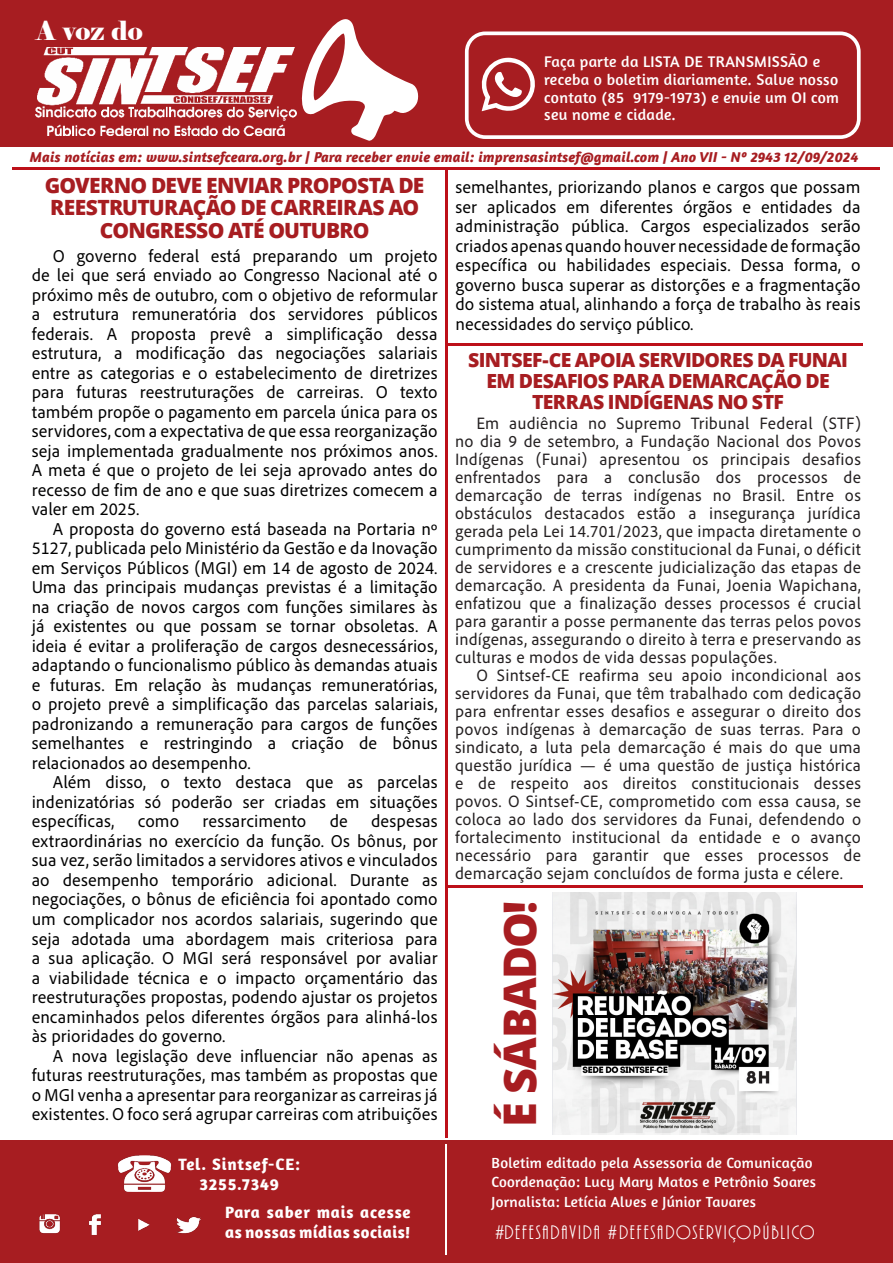
<style>
.page{position:relative;width:893px;height:1263px;background:#fff}
.page>*{position:absolute;margin:0;border:0;box-sizing:border-box;transform-origin:0 0}
.t1{font:800 45px "Open Sans";letter-spacing:-.04em;color:#a71d21}
.t2{font:26.25px "Elephant";color:#fff}
.t3{font:800 21px/22.5px "Open Sans";letter-spacing:-.035em;color:#a71d21;text-align:center}
.t4{font:20.25px "ARBONNIE";letter-spacing:.09em;color:#fff}
.t5{font:800 19.5px/21px "Open Sans";letter-spacing:-.03em;color:#a71d21;text-align:center}
.t6{font:18px/19.5px "Adobe Clean UX";color:#000001;text-align:justify}
.t7{font:17.25px/18px "Adobe Clean UX";letter-spacing:.01em;color:#231f20;text-align:justify}
.t8{font:700 16.8px/20.1px "Amaranth";letter-spacing:.03em;color:#fff}
.t9{font:700 16.8px "Amaranth";letter-spacing:.05em;color:#fff}
.t10{font:15.75px/17.9px "Amaranth";letter-spacing:.02em;color:#fff}
.t11{font:15px "Amaranth";letter-spacing:.02em;color:#fff}
.t12{font:italic 700 14.7px "Amaranth";letter-spacing:.01em;color:#a71d21}
</style>
<div class="page">
<div style="left:0;top:0;width:893px;height:146px;background:#a71d21"></div>
<svg style="left:301px;top:19px;width:118px;height:122px"></svg>
<div style="left:0;top:1140px;width:893px;height:123px;background:#a71d21"></div>
<img style="left:36px;top:47px;width:260px;height:89px">
<hr style="left:12px;top:167px;width:867px;height:2px;background:#bd1019">
<hr style="left:447px;top:343px;width:416px;height:2px;background:#bd1019">
<hr style="left:447px;top:886px;width:416px;height:2px;background:#bd1019">
<hr style="left:445px;top:1144px;width:2px;height:111px;background:#fff">
<img style="left:39px;top:1214px;width:162px;height:21px">
<div style="left:465px;top:32px;width:396px;height:107px;border:4px solid #fff;border-radius:18px"></div>
<svg style="left:481px;top:58px;width:54px;height:53px"></svg>
<hr style="left:445px;top:169px;width:2px;height:969px;background:#bd1019">
<img style="left:118px;top:1155px;width:54px;height:37px">
<img style="left:552px;top:892px;width:245px;height:243px">
<p class="t2" style="left:36px;top:15px;width:108px">A voz do</p>
<p class="t10" style="left:544px;top:52px;width:296px">Faça parte da LISTA DE TRANSMISSÃO e receba o boletim diariamente. Salve nosso contato (85 9179-1973) e envie um OI com seu nome e cidade.</p>
<p class="t12" style="left:30px;top:148px;width:830px">Mais notícias em: www.sintsefceara.org.br | Para receber envie email: imprensasintsef@gmail.com | Ano VII - Nº 2943 12/09/2024</p>
<p class="t3" style="left:45px;top:173px;width:381px">GOVERNO DEVE ENVIAR PROPOSTA DE<br>REESTRUTURAÇÃO DE CARREIRAS AO<br>CONGRESSO ATÉ OUTUBRO</p>
<p class="t6" style="left:32px;top:246px;width:407px;text-indent:21px">O governo federal está preparando um projeto de lei que será enviado ao Congresso Nacional até o próximo mês de outubro, com o objetivo de reformular a estrutura remuneratória dos servidores públicos federais. A proposta prevê a simplificação dessa estrutura, a modificação das negociações salariais entre as categorias e o estabelecimento de diretrizes para futuras reestruturações de carreiras. O texto também propõe o pagamento em parcela única para os servidores, com a expectativa de que essa reorganização seja implementada gradualmente nos próximos anos.<br>A meta é que o projeto de lei seja aprovado antes do recesso de fim de ano e que suas diretrizes comecem a valer em 2025.</p>
<p class="t6" style="left:32px;top:519px;width:408px;text-indent:21px">A proposta do governo está baseada na Portaria nº 5127, publicada pelo Ministério da Gestão e da Inovação em Serviços Públicos (MGI) em 14 de agosto de 2024.<br>Uma das principais mudanças previstas é a limitação na criação de novos cargos com funções similares às já existentes ou que possam se tornar obsoletas. A ideia é evitar a proliferação de cargos desnecessários, adaptando o funcionalismo público às demandas atuais e futuras. Em relação às mudanças remuneratórias, o projeto prevê a simplificação das parcelas salariais, padronizando a remuneração para cargos de funções semelhantes e restringindo a criação de bônus relacionados ao desempenho.</p>
<p class="t6" style="left:32px;top:772px;width:407px;text-indent:21px">Além disso, o texto destaca que as parcelas indenizatórias só poderão ser criadas em situações específicas,</p>
<p class="t6" style="left:32px;top:811px;width:407px;text-indent:339px">despesas extraordinárias no exercício da função. Os bônus, por sua vez, serão limitados a servidores ativos e vinculados ao desempenho temporário adicional. Durante as negociações, o bônus de eficiência foi apontado como um complicador nos acordos salariais, sugerindo que seja adotada uma abordagem mais criteriosa para a sua aplicação. O MGI será responsável por avaliar a viabilidade técnica e o impacto orçamentário das reestruturações propostas, podendo ajustar os projetos encaminhados pelos diferentes órgãos para alinhá-los às prioridades do governo.</p>
<p class="t6" style="left:32px;top:1045px;width:407px;text-indent:21px">A nova legislação deve influenciar não apenas as futuras reestruturações, mas também as propostas que o MGI venha a apresentar para reorganizar as carreiras já existentes. O foco será agrupar carreiras com atribuições</p>
<p class="t6" style="left:138px;top:811px;width:43px">como</p>
<p class="t6" style="left:202px;top:811px;width:105px">ressarcimento</p>
<p class="t6" style="left:330px;top:811px;width:20px">de</p>
<p class="t9" style="left:178px;top:1153px;width:123px">Tel. Sintsef-CE:</p>
<p class="t9" style="left:199px;top:1174px;width:81px">3255.7349</p>
<p class="t8" style="left:225px;top:1201px;width:187px">Para saber mais acesse as nossas mídias sociais!</p>
<p class="t6" style="left:455px;top:177px;width:407px">semelhantes, priorizando planos e cargos que possam ser aplicados em diferentes órgãos e entidades da administração pública. Cargos especializados serão criados apenas quando houver necessidade de formação específica ou habilidades especiais. Dessa forma, o governo busca superar as distorções e a fragmentação do sistema atual, alinhando a força de trabalho às reais necessidades do serviço público.</p>
<p class="t5" style="left:468px;top:349px;width:381px">SINTSEF-CE APOIA SERVIDORES DA FUNAI<br>EM DESAFIOS PARA DEMARCAÇÃO DE<br>TERRAS INDÍGENAS NO STF</p>
<p class="t7" style="left:455px;top:414px;width:408px;text-indent:21px">Em audiência no Supremo Tribunal Federal (STF) no dia 9 de setembro, a Fundação Nacional dos Povos Indígenas (Funai) apresentou os principais desafios enfrentados para a conclusão dos processos de demarcação de terras indígenas no Brasil. Entre os obstáculos destacados estão a insegurança jurídica gerada pela Lei 14.701/2023, que impacta diretamente o cumprimento da missão constitucional da Funai, o déficit de servidores e a crescente judicialização das etapas de demarcação. A presidenta da Funai, Joenia Wapichana, enfatizou que a finalização desses processos é crucial para garantir a posse permanente das terras pelos povos indígenas, assegurando o direito à terra e preservando as culturas e modos de vida dessas populações.</p>
<p class="t7" style="left:455px;top:666px;width:408px;text-indent:21px">O Sintsef-CE reafirma seu apoio incondicional aos servidores da Funai, que têm trabalhado com dedicação para enfrentar esses desafios e assegurar o direito dos povos indígenas à demarcação de suas terras. Para o sindicato, a luta pela demarcação é mais do que uma questão jurídica — é uma questão de justiça histórica e de respeito aos direitos constitucionais desses povos. O Sintsef-CE, comprometido com essa causa, se coloca ao lado dos servidores da Funai, defendendo o fortalecimento institucional da entidade e o avanço necessário para garantir que esses processos de demarcação sejam concluídos de forma justa e célere.</p>
<p class="t1" style="left:486px;top:1127px;width:227px;rotate:-90deg">É SÁBADO!</p>
<p class="t11" style="left:492px;top:1154px;width:323px">Boletim editado pela Assessoria de Comunicação</p>
<p class="t11" style="left:492px;top:1173px;width:326px">Coordenação: Lucy Mary Matos e Petrônio Soares</p>
<p class="t11" style="left:492px;top:1193px;width:266px">Jornalista: Letícia Alves e Júnior Tavares</p>
<p class="t4" style="left:495px;top:1222px;width:321px">#DEFESADAVIDA #DEFESADOSERVIÇOPÚBLICO</p>
</div>
